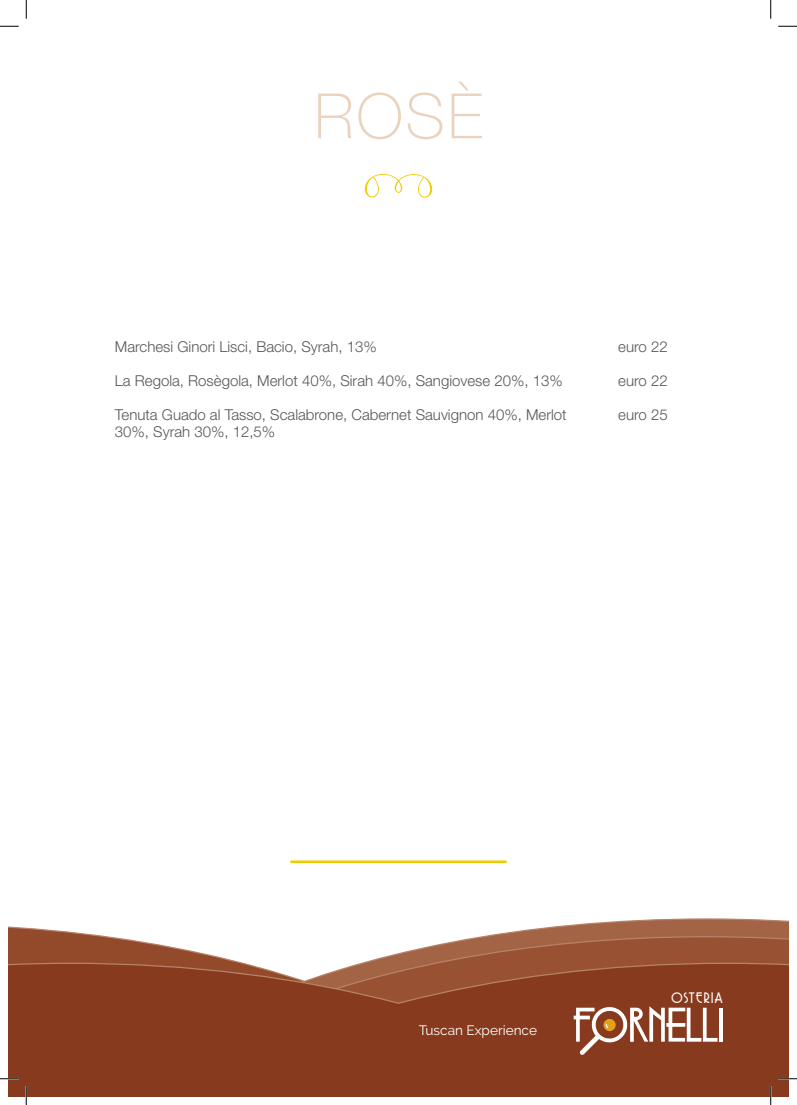
<style>
.page{position:relative;width:797px;height:1105px;background:#fff}
.page>*{position:absolute;margin:0;border:0;box-sizing:border-box;transform-origin:0 0}
.t1{font:100 62.5px "Helvetica Neue LT Std";color:#ead3be}
.t2{font:300 15px/16.9px "Helvetica Neue LT Std";color:#565655}
.t3{font:14.12px "Copasetic";letter-spacing:.095em;color:#fff}
.t4{font:13.62px "Raleway";color:#fff}
</style>
<div class="page">
<hr style="left:290px;top:860px;width:216px;height:3px;background:#f0cb00">
<svg style="left:48px;top:918px;width:740px;height:18px"></svg>
<svg style="left:48px;top:936px;width:740px;height:26px"></svg>
<svg style="left:9px;top:962px;width:779px;height:134px;background:#8a3f23"></svg>
<hr style="left:719px;top:1008px;width:3px;height:34px;background:#fff">
<svg style="left:573px;top:1006px;width:144px;height:49px"></svg>
<svg style="left:365px;top:174px;width:67px;height:24px"></svg>
<svg style="left:0;top:25px;width:19px;height:2px"></svg>
<svg style="left:778px;top:25px;width:19px;height:2px"></svg>
<svg style="left:0;top:1078px;width:19px;height:1px"></svg>
<svg style="left:778px;top:1078px;width:19px;height:1px"></svg>
<svg style="left:25px;top:0;width:2px;height:19px"></svg>
<svg style="left:25px;top:1086px;width:2px;height:19px"></svg>
<svg style="left:770px;top:0;width:1px;height:19px"></svg>
<svg style="left:770px;top:1086px;width:1px;height:19px"></svg>
<h1 class="t1" style="left:314px;top:80px;width:170px">ROSÈ</h1>
<p class="t2" style="left:115px;top:338px;width:263px">Marchesi Ginori Lisci, Bacio, Syrah, 13%</p>
<p class="t2" style="left:115px;top:372px;width:449px">La Regola, Rosègola, Merlot 40%, Sirah 40%, Sangiovese 20%, 13%</p>
<p class="t2" style="left:115px;top:406px;width:453px">Tenuta Guado al Tasso, Scalabrone, Cabernet Sauvignon 40%, Merlot<br>30%, Syrah 30%, 12,5%</p>
<p class="t2" style="left:618px;top:338px;width:51px">euro 22</p>
<p class="t2" style="left:618px;top:372px;width:51px">euro 22</p>
<p class="t2" style="left:618px;top:406px;width:51px">euro 25</p>
<p class="t4" style="left:419px;top:1022px;width:120px">Tuscan Experience</p>
<p class="t3" style="left:671px;top:991px;width:53px">OSTERIA</p>
</div>
